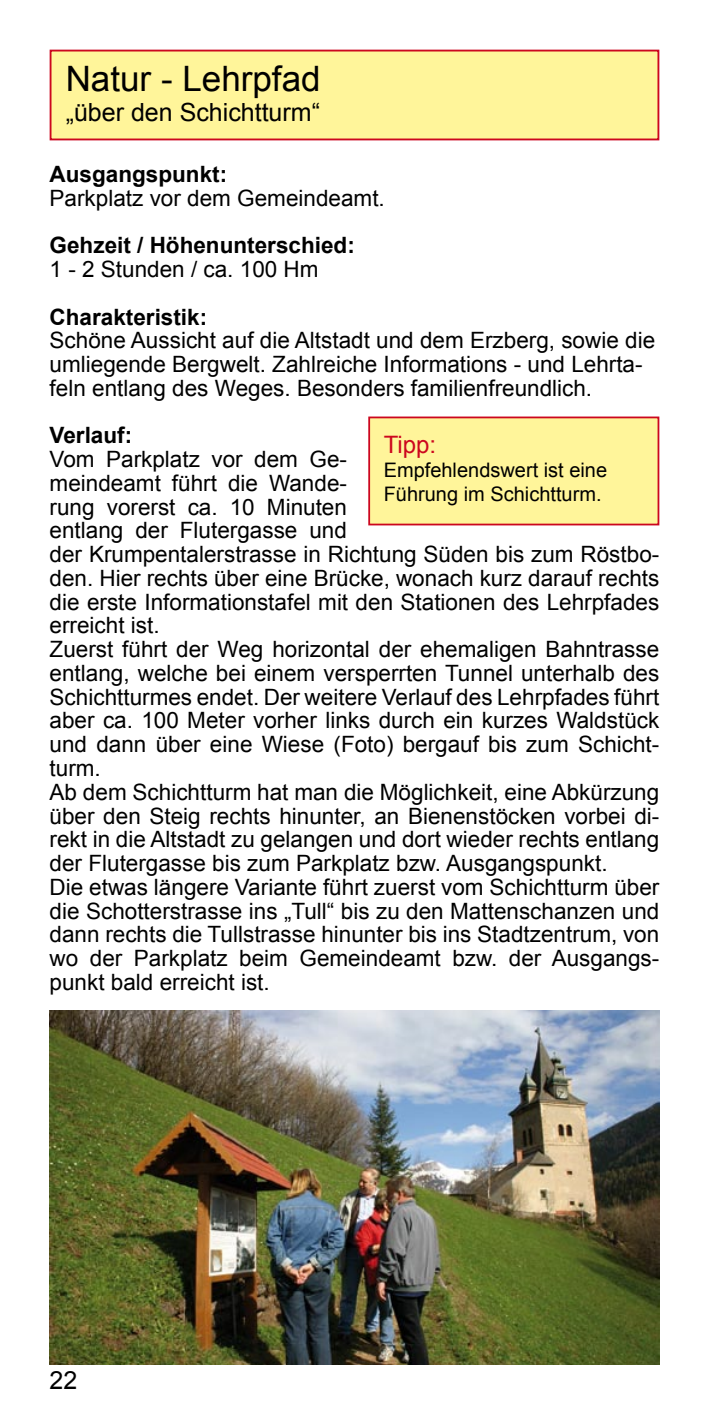
<style>
.page{position:relative;width:709px;height:1418px;background:#fff}
.page>*{position:absolute;margin:0;border:0;box-sizing:border-box;transform-origin:0 0}
.t1{font:35px "Arial";color:#000}
.t2{font:25px "Arial";color:#000}
.t3{font:24px "Arial";color:#cc071e}
.t4{font:22.5px/23.8px "Arial";color:#000}
.t5{font:700 22.5px "Arial";color:#000}
.t6{font:20px/24px "Arial";color:#000}
</style>
<div class="page">
<div style="left:51px;top:51px;width:607px;height:88px;background:#fff59a"></div>
<div style="left:50px;top:50px;width:609px;height:90px;border:2px solid #cc071e"></div>
<div style="left:369px;top:417px;width:289px;height:107px;background:#fff59a"></div>
<div style="left:368px;top:416px;width:291px;height:109px;border:2px solid #cc071e"></div>
<img style="left:50px;top:1010px;width:609px;height:354px">
<h1 class="t1" style="left:66px;top:56px;width:256px">Natur - Lehrpfad</h1>
<p class="t2" style="left:66px;top:96px;width:256px">„über den Schichtturm“</p>
<p class="t5" style="left:50px;top:159px;width:179px">Ausgangspunkt:</p>
<p class="t4" style="left:50px;top:186px;width:337px">Parkplatz vor dem Gemeindeamt.</p>
<p class="t5" style="left:50px;top:230px;width:307px">Gehzeit / Höhenunterschied:</p>
<p class="t4" style="left:50px;top:257px;width:270px">1 - 2 Stunden / ca. 100 Hm</p>
<p class="t5" style="left:50px;top:302px;width:159px">Charakteristik:</p>
<p class="t4" style="left:50px;top:329px;width:607px">Schöne Aussicht auf die Altstadt und dem Erzberg, sowie die umliegende Bergwelt. Zahlreiche Informations - und Lehrta&shy;feln entlang des Weges. Besonders familienfreundlich.</p>
<p class="t5" style="left:50px;top:420px;width:84px">Verlauf:</p>
<p class="t4" style="left:50px;top:447px;width:611px">Vom Parkplatz vor dem Ge-<br>meindeamt führt die Wande-<br>rung vorerst ca. 10 Minuten<br>entlang der Flutergasse und<br>der Krumpentalerstrasse in Richtung Süden bis zum Röstbo&shy;den. Hier rechts über eine Brücke, wonach kurz darauf rechts die erste Informationstafel mit den Stationen des Lehrpfades erreicht ist.<br>Zuerst führt der Weg horizontal der ehemaligen Bahntrasse entlang, welche bei einem versperrten Tunnel unterhalb des Schichtturmes endet. Der weitere Verlauf des Lehrpfades führt aber ca. 100 Meter vorher links durch ein kurzes Waldstück und dann über eine Wiese (Foto) bergauf bis zum Schicht&shy;turm.<br>Ab dem Schichtturm hat man die Möglichkeit, eine Abkürzung über den Steig rechts hinunter, an Bienenstöcken vorbei di&shy;rekt in die Altstadt zu gelangen und dort wieder rechts entlang der Flutergasse bis zum Parkplatz bzw. Ausgangspunkt.<br>Die etwas längere Variante führt zuerst vom Schichtturm über die Schotterstrasse ins „Tull“ bis zu den Mattenschanzen und dann rechts die Tullstrasse hinunter bis ins Stadtzentrum, von wo der Parkplatz beim Gemeindeamt bzw. der Ausgangs&shy;punkt bald erreicht ist.</p>
<p class="t3" style="left:384px;top:429px;width:54px">Tipp:</p>
<p class="t6" style="left:384px;top:458px;width:225px">Empfehlendswert ist eine<br>Führung im Schichtturm.</p>
<p class="t2" style="left:50px;top:1363px;width:29px">22</p>
</div>
